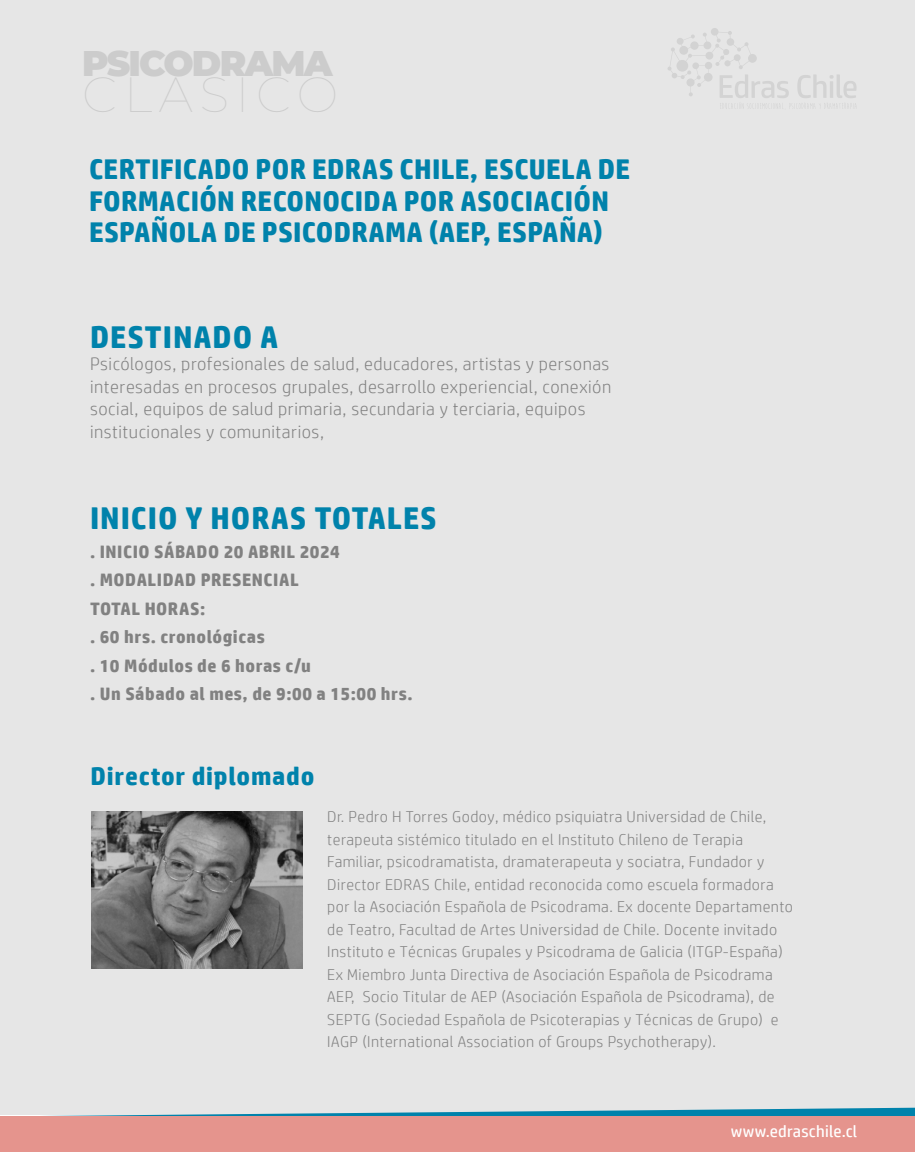
<style>
.page{position:relative;width:915px;height:1152px;background:#fff}
.page>*{position:absolute;margin:0;border:0;box-sizing:border-box;transform-origin:0 0}
.t1{font:900 35.7px "Montserrat";letter-spacing:-.05em;color:#ccc}
.t2{font:700 31.5px "HP Simplified";letter-spacing:.03em;color:#0082ab}
.t3{font:700 28.5px/31.5px "HP Simplified";letter-spacing:.01em;color:#0082ab}
.t4{font:700 25.5px "HP Simplified";letter-spacing:.03em;color:#0082ab}
.t5{font:300 18px/22.5px "HP Simplified";letter-spacing:.03em;color:#818181}
.t6{font:700 18px/28.5px "HP Simplified";letter-spacing:.03em;color:#818181}
.t7{font:16.5px "HP Simplified";letter-spacing:.015em;color:#fff}
.t8{font:300 15.75px/22.5px "HP Simplified";letter-spacing:.03em;color:#818181}
</style>
<div class="page">
<div style="left:0;top:0;width:914px;height:1114px;background:#e6e6e6"></div>
<svg style="left:0;top:1108px;width:914px;height:8px"></svg>
<div style="left:0;top:1116px;width:914px;height:36px;background:#e5948d"></div>
<svg style="left:668px;top:28px;width:188px;height:81px"></svg>
<img style="left:92px;top:812px;width:210px;height:157px">
<h1 class="t1" style="left:82px;top:36px;width:252px">PSICODRAMA</h1>
<h3 class="t3" style="left:89px;top:153px;width:542px">CERTIFICADO POR EDRAS CHILE, ESCUELA DE<br>FORMACIÓN RECONOCIDA POR ASOCIACIÓN<br>ESPAÑOLA DE PSICODRAMA (AEP, ESPAÑA)</h3>
<h2 class="t2" style="left:90px;top:318px;width:190px">DESTINADO A</h2>
<p class="t5" style="left:90px;top:352px;width:522px">Psicólogos, profesionales de salud, educadores, artistas y personas interesadas en procesos grupales, desarrollo experiencial, conexión social, equipos de salud primaria, secundaria y terciaria, equipos institucionales y comunitarios,</p>
<h2 class="t2" style="left:90px;top:500px;width:348px">INICIO Y HORAS TOTALES</h2>
<p class="t6" style="left:90px;top:537px;width:324px">. INICIO SÁBADO 20 ABRIL 2024<br>. MODALIDAD PRESENCIAL<br>TOTAL HORAS:<br>. 60 hrs. cronológicas<br>. 10 Módulos de 6 horas c/u<br>. Un Sábado al mes, de 9:00 a 15:00 hrs.</p>
<h3 class="t4" style="left:91px;top:762px;width:225px">Director diplomado</h3>
<p class="t8" style="left:327px;top:805px;width:467px">Dr. Pedro H Torres Godoy, médico psiquiatra Universidad de Chile, terapeuta sistémico titulado en el Instituto Chileno de Terapia Familiar, psicodramatista, dramaterapeuta y sociatra, Fundador y Director EDRAS Chile, entidad reconocida como escuela formadora por la Asociación Española de Psicodrama. Ex docente Departamento de Teatro, Facultad de Artes Universidad de Chile. Docente invitado Instituto e Técnicas Grupales y Psicodrama de Galicia (ITGP-España)<br>Ex Miembro Junta Directiva de Asociación Española de Psicodrama AEP, Socio Titular de AEP (Asociación Española de Psicodrama), de SEPTG (Sociedad Española de Psicoterapias y Técnicas de Grupo) e IAGP (International Association of Groups Psychotherapy).</p>
<p class="t7" style="left:730px;top:1122px;width:128px">www.edraschile.cl</p>
</div>
